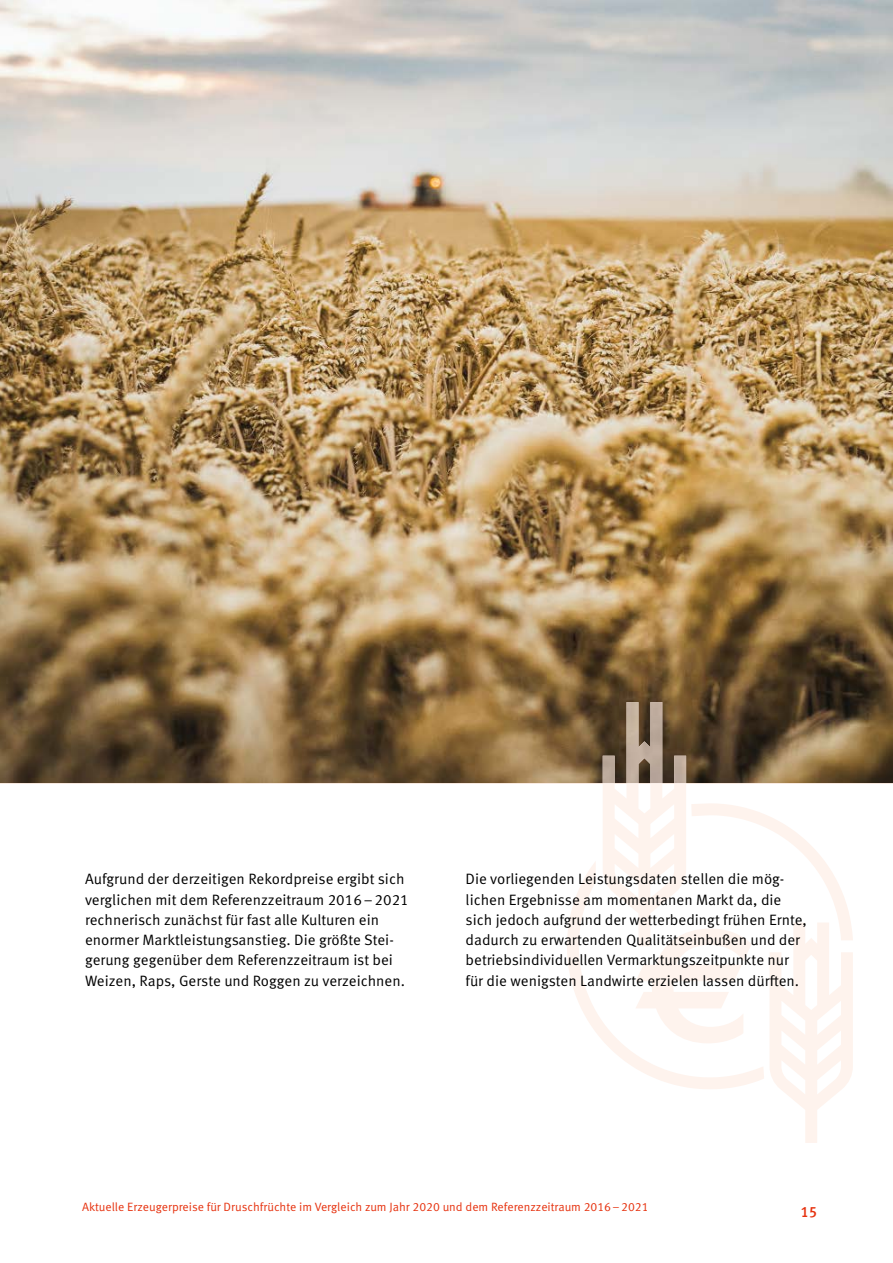
<style>
.page{position:relative;width:893px;height:1263px;background:#fff}
.page>*{position:absolute;margin:0;border:0;box-sizing:border-box;transform-origin:0 0}
.t1{font:15px/20.2px "Meta OT Norm";color:#000}
.t2{font:500 15px "Meta OT";color:#e6310e}
.t3{font:12px "Meta OT Norm";color:#e6310e}
</style>
<div class="page">
<img style="left:0;top:0;width:893px;height:783px">
<img style="left:603px;top:702px;width:83px;height:81px">
<svg style="left:567px;top:783px;width:286px;height:360px"></svg>
<p class="t1" style="left:85px;top:869px;width:325px">Aufgrund der derzeitigen Rekordpreise ergibt sich verglichen mit dem Referenzzeitraum 2016 – 2021 rechnerisch zunächst für fast alle Kulturen ein enormer Marktleistungsanstieg. Die größte Stei&shy;gerung gegenüber dem Referenzzeitraum ist bei Weizen, Raps, Gerste und Roggen zu verzeichnen.</p>
<p class="t1" style="left:466px;top:869px;width:343px">Die vorliegenden Leistungsdaten stellen die mög&shy;lichen Ergebnisse am momentanen Markt da, die sich jedoch aufgrund der wetterbedingt frühen Ernte, dadurch zu erwartenden Qualitätseinbußen und der betriebsindividuellen Vermarktungszeitpunkte nur für die wenigsten Landwirte erzielen lassen dürften.</p>
<p class="t3" style="left:82px;top:1200px;width:568px">Aktuelle Erzeugerpreise für Druschfrüchte im Vergleich zum Jahr 2020 und dem Referenzzeitraum 2016 – 2021</p>
<p class="t2" style="left:800px;top:1202px;width:19px">15</p>
</div>
